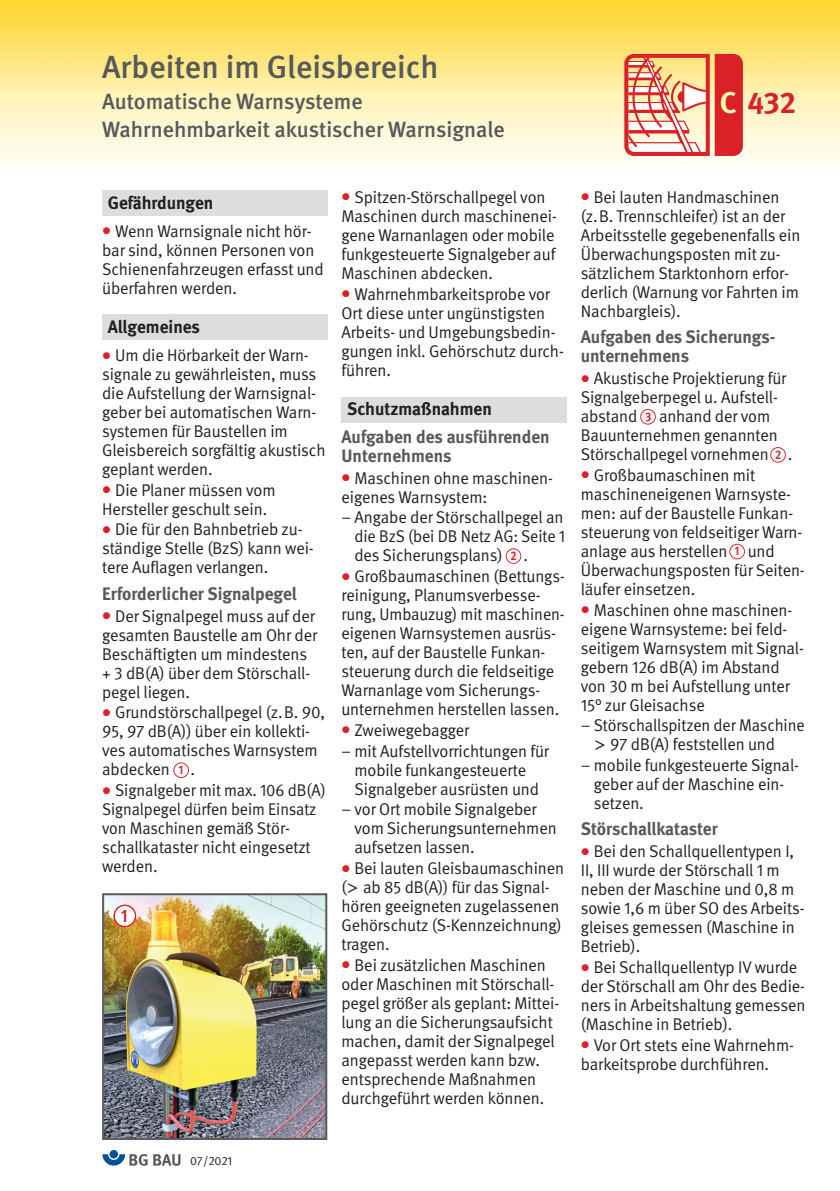
<style>
.page{position:relative;width:840px;height:1191px;background:#fff}
.page>*{position:absolute;margin:0;border:0;box-sizing:border-box;transform-origin:0 0}
.t1{font:500 32px "DGUV Meta";color:#58595b}
.t2{font:700 30px "DGUV Meta";color:#da2128}
.t3{font:500 22px/27.8px "DGUV Meta";color:#58595b}
.t4{font:700 18px/19px "DGUV Meta";color:#58595b}
.t5{font:700 18px "DGUV Meta";color:#231f20}
.t6{font:700 18px "DGUV Meta";color:#da2128;scale:.9 1}
.t7{font:17px/19px "DGUV Meta";letter-spacing:-.005em;color:#231f20}
.t8{font:17px/19px "DGUV Meta";letter-spacing:-.005em;color:#231f20;scale:.95 1}
.t9{font:700 12.4px "DGUV Meta";color:#da2128;scale:.9 1}
.t10{font:12px "DGUV Meta";letter-spacing:-.005em;color:#231f20}
.s1{color:#fff9ae}
.s2{color:#da2128}
.s3{font-family:"Lucida Grande"}
</style>
<div class="page">
<div style="left:102px;top:190px;width:225px;height:25px;background:#dcddde"></div>
<svg style="left:0;top:96px;width:839px;height:70px;background:#fdf2d4"></svg>
<img style="left:0;top:0;width:839px;height:96px">
<svg style="left:677px;top:91px;width:12px;height:12px"></svg>
<svg style="left:624px;top:54px;width:9px;height:102px"></svg>
<div style="left:714px;top:54px;width:28px;height:102px;background:#da2128"></div>
<svg style="left:769px;top:447px;width:16px;height:15px"></svg>
<div style="left:770px;top:448px;width:14px;height:14px;background:#fff;border-radius:50%"></div>
<svg style="left:729px;top:544px;width:15px;height:15px"></svg>
<div style="left:730px;top:545px;width:13px;height:13px;background:#fff;border-radius:50%"></div>
<svg style="left:640px;top:409px;width:15px;height:15px"></svg>
<div style="left:640px;top:410px;width:14px;height:13px;background:#fff;border-radius:50%"></div>
<div style="left:109px;top:1150px;width:9px;height:8px;background:#00519c;border-radius:50%"></div>
<svg style="left:102px;top:1154px;width:45px;height:11px"></svg>
<svg style="left:153px;top:1154px;width:27px;height:11px"></svg>
<img style="left:105px;top:896px;width:219px;height:241px">
<div style="left:102px;top:893px;width:225px;height:247px;border:2px solid #58595b"></div>
<svg style="left:113px;top:904px;width:23px;height:23px"></svg>
<div style="left:115px;top:906px;width:20px;height:19px;background:#fff;border-radius:50%"></div>
<div style="left:341px;top:397px;width:225px;height:25px;background:#dcddde"></div>
<div style="left:102px;top:314px;width:225px;height:26px;background:#dcddde"></div>
<svg style="left:173px;top:762px;width:16px;height:16px"></svg>
<div style="left:174px;top:763px;width:14px;height:14px;background:#fff;border-radius:50%"></div>
<svg style="left:505px;top:548px;width:16px;height:16px"></svg>
<div style="left:506px;top:549px;width:14px;height:14px;background:#fff;border-radius:50%"></div>
<h1 class="t1" style="left:102px;top:55px;width:337px">Arbeiten im Gleisbereich</h1>
<p class="t3" style="left:102px;top:89px;width:404px">Automatische Warnsysteme<br>Wahrnehmbarkeit akustischer Warnsignale</p>
<h2 class="t2" style="left:719px;top:90px;width:78px"><span class="s1">C</span> 432</h2>
<p class="t5" style="left:108px;top:196px;width:107px">Gefährdungen</p>
<p class="t7" style="left:102px;top:223px;width:223px"><span class="s2">●</span> Wenn Warnsignale nicht hör&shy;bar sind, können Personen von<br>Schienenfahrzeugen erfasst und überfahren werden.</p>
<p class="t5" style="left:108px;top:320px;width:94px">Allgemeines</p>
<p class="t7" style="left:102px;top:347px;width:225px"><span class="s2">●</span> Um die Hörbarkeit der Warn&shy;signale zu gewährleisten, muss die Aufstellung der Warnsignal&shy;geber bei automatischen Warn&shy;systemen für Baustellen im<br>Gleisbereich sorgfältig akustisch geplant werden.</p>
<p class="t7" style="left:102px;top:481px;width:175px"><span class="s2">●</span> Die Planer müssen vom<br>Hersteller geschult sein.</p>
<p class="t7" style="left:102px;top:521px;width:213px"><span class="s2">●</span> Die für den Bahnbetrieb zu&shy;ständige Stelle (BzS) kann wei - tere Auflagen verlangen.</p>
<p class="t4" style="left:102px;top:585px;width:196px">Erforderlicher Signalpegel</p>
<p class="t7" style="left:102px;top:607px;width:216px"><span class="s2">●</span> Der Signalpegel muss auf der gesamten Baustelle am Ohr der<br>Beschäftigten um mindestens + 3 dB(A) über dem Störschall&shy;pegel liegen.</p>
<p class="t7" style="left:102px;top:704px;width:224px"><span class="s2">●</span> Grundstörschallpegel (z.B. 90,<br>95, 97 dB(A)) über ein kollekti&shy;ves automatisches Warnsystem abdecken .</p>
<p class="t8" style="left:102px;top:782px;width:237px"><span class="s2">●</span> Signalgeber mit max. 106 dB(A)<br>Signalpegel dürfen beim Einsatz von Maschinen gemäß Stör&shy;schallkataster nicht eingesetzt werden.</p>
<p class="t9" style="left:179px;top:765px;width:7px">1</p>
<p class="t6" style="left:121px;top:908px;width:9px">1</p>
<p class="t7" style="left:341px;top:189px;width:217px"><span class="s2">●</span> Spitzen-Störschallpegel von<br>Maschinen durch maschinenei&shy;gene Warnanlagen oder mobile funkgesteuerte Signalgeber auf<br>Maschinen abdecken.</p>
<p class="t7" style="left:341px;top:285px;width:224px"><span class="s2">●</span> Wahrnehmbarkeitsprobe vor<br>Ort diese unter ungünstigsten<br>Arbeits- und Umgebungsbedin&shy;gungen inkl. Gehörschutz durch&shy;führen.</p>
<p class="t5" style="left:347px;top:402px;width:146px">Schutzmaßnahmen</p>
<p class="t4" style="left:341px;top:428px;width:209px">Aufgaben des ausführenden<br>Unternehmens</p>
<p class="t7" style="left:341px;top:469px;width:213px"><span class="s2">●</span> Maschinen ohne maschinen - eigenes Warnsystem:</p>
<p class="t7" style="left:354px;top:509px;width:212px;text-align:justify;text-indent:-13px">− Angabe der Störschallpegel an die BzS (bei DB Netz AG: Seite 1 des Sicherungsplans) .</p>
<p class="t7" style="left:341px;top:568px;width:225px"><span class="s2">●</span> Großbaumaschinen (Bettungs&shy;reinigung, Planumsverbesse&shy;rung, Umbauzug) mit maschinen - eigenen Warnsystemen ausrüs&shy;ten, auf der Baustelle Funkan&shy;steuerung durch die feldseitige<br>Warnanlage vom Sicherungs&shy;unternehmen herstellen lassen.</p>
<p class="t7" style="left:341px;top:721px;width:209px;line-height:20.8px"><span class="s2">●</span> Zweiwegebagger<br>− mit Aufstellvorrichtungen für</p>
<p class="t7" style="left:354px;top:761px;width:186px">mobile funkangesteuerte<br>Signalgeber ausrüsten und</p>
<p class="t7" style="left:354px;top:801px;width:203px;text-indent:-13px">− vor Ort mobile Signalgeber vom Sicherungsunternehmen aufsetzen lassen.</p>
<p class="t7" style="left:341px;top:860px;width:224px"><span class="s2">●</span> Bei lauten Gleisbaumaschinen (<span class="s3">&gt;</span> ab 85 dB(A)) für das Signal&shy;hören geeigneten zugelassenen<br>Gehörschutz (S-Kennzeichnung) tragen.</p>
<p class="t7" style="left:341px;top:956px;width:219px"><span class="s2">●</span> Bei zusätzlichen Maschinen oder Maschinen mit Störschall&shy;pegel größer als geplant: Mittei&shy;lung an die Sicherungsaufsicht machen, damit der Signalpegel angepasst werden kann bzw. entsprechende Maßnahmen durchgeführt werden können.</p>
<p class="t9" style="left:510px;top:551px;width:8px">2</p>
<p class="t7" style="left:580px;top:189px;width:221px"><span class="s2">●</span> Bei lauten Handmaschinen (z.B. Trennschleifer) ist an der<br>Arbeitsstelle gegebenenfalls ein<br>Überwachungsposten mit zu&shy;sätzlichem Starktonhorn erfor&shy;derlich (Warnung vor Fahrten im<br>Nachbargleis).</p>
<p class="t4" style="left:580px;top:329px;width:196px">Aufgaben des Sicherungs&shy;unternehmens</p>
<p class="t7" style="left:580px;top:370px;width:207px"><span class="s2">●</span> Akustische Projektierung für<br>Signalgeberpegel u. Aufstell - abstand</p>
<p class="t7" style="left:580px;top:408px;width:213px;text-indent:78px">anhand der vom<br>Bauunternehmen genannten<br>Störschallpegel vornehmen .</p>
<p class="t7" style="left:580px;top:467px;width:225px"><span class="s2">●</span> Großbaumaschinen mit maschineneigenen Warnsyste&shy;men: auf der Baustelle Funkan&shy;steuerung von feldseitiger Warn&shy;anlage aus herstellen und<br>Überwachungsposten für Seiten&shy;läufer einsetzen.</p>
<p class="t7" style="left:580px;top:601px;width:224px"><span class="s2">●</span> Maschinen ohne maschinen - eigene Warnsysteme: bei feld&shy;seitigem Warnsystem mit Signal&shy;gebern 126 dB(A) im Abstand von 30 m bei Aufstellung unter<br>15° zur Gleisachse</p>
<p class="t7" style="left:593px;top:717px;width:212px;text-indent:-13px">− Störschallspitzen der Maschine <span class="s3">&gt;</span> 97 dB(A) feststellen und</p>
<p class="t7" style="left:593px;top:757px;width:207px;text-indent:-13px">− mobile funkgesteuerte Signal&shy;geber auf der Maschine ein - setzen.</p>
<p class="t4" style="left:580px;top:821px;width:138px">Störschallkataster</p>
<p class="t7" style="left:580px;top:843px;width:225px"><span class="s2">●</span> Bei den Schallquellentypen I,<br>II, III wurde der Störschall 1 m neben der Maschine und 0,8 m sowie 1,6 m über SO des Arbeits&shy;gleises gemessen (Maschine in<br>Betrieb).</p>
<p class="t7" style="left:580px;top:959px;width:226px"><span class="s2">●</span> Bei Schallquellentyp IV wurde der Störschall am Ohr des Bedie&shy;ners in Arbeitshaltung gemessen (Maschine in Betrieb).</p>
<p class="t7" style="left:580px;top:1036px;width:214px"><span class="s2">●</span> Vor Ort stets eine Wahrnehm&shy;barkeitsprobe durchführen.</p>
<p class="t9" style="left:645px;top:411px;width:8px">3</p>
<p class="t9" style="left:774px;top:449px;width:8px">2</p>
<p class="t9" style="left:734px;top:546px;width:7px">1</p>
<p class="t10" style="left:190px;top:1156px;width:44px">07/2021</p>
</div>
